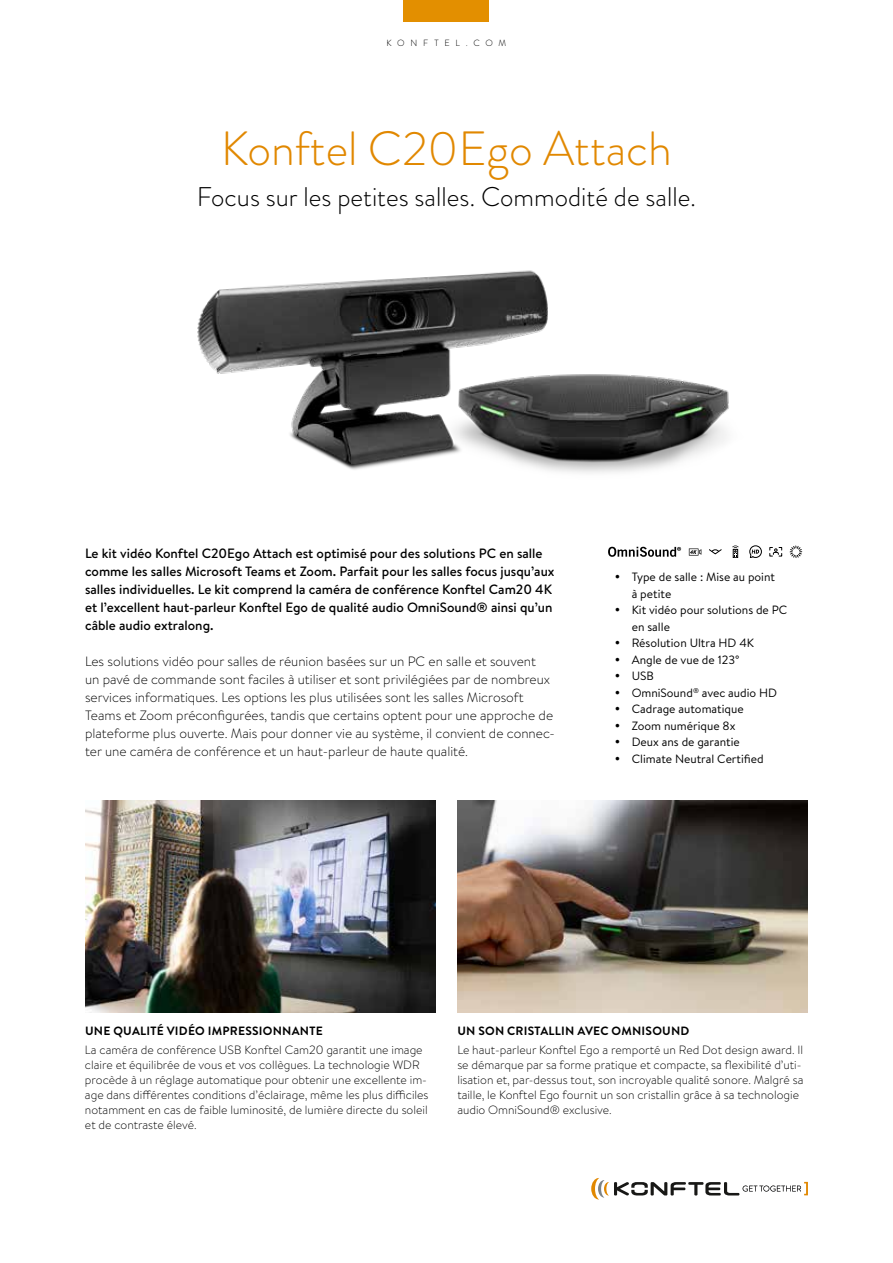
<style>
.page{position:relative;width:893px;height:1263px;background:#fff}
.page>*{position:absolute;margin:0;border:0;box-sizing:border-box;transform-origin:0 0}
.t1{font:300 48px "Brandon Grotesque";color:#e18800}
.t2{font:300 27px "Brandon Grotesque";color:#000}
.t3{font:300 13.5px/18px "Brandon Text";color:#000}
.t4{font:500 13.5px/18px "Brandon Text";color:#000}
.t5{font:300 12px/15px "Brandon Text";color:#000}
.t6{font:12px/16.5px "Brandon Text";color:#000}
.t7{font:700 12px "Brandon Grotesque";letter-spacing:.02em;color:#000}
.t8{font:300 9px "Brandon Grotesque";letter-spacing:.64em;color:#000}
</style>
<div class="page">
<svg style="left:591px;top:1178px;width:217px;height:21px"></svg>
<div style="left:404px;top:0;width:85px;height:21px;background:#e38f00"></div>
<svg style="left:709px;top:549px;width:12px;height:5px"></svg>
<svg style="left:769px;top:547px;width:13px;height:9px"></svg>
<svg style="left:790px;top:545px;width:12px;height:13px"></svg>
<svg style="left:608px;top:547px;width:73px;height:10px"></svg>
<svg style="left:689px;top:548px;width:12px;height:7px"></svg>
<div style="left:733px;top:549px;width:5px;height:9px;border:1px solid #000"></div>
<svg style="left:732px;top:545px;width:7px;height:12px"></svg>
<svg style="left:749px;top:545px;width:13px;height:13px"></svg>
<img style="left:85px;top:801px;width:351px;height:211px">
<img style="left:457px;top:801px;width:351px;height:211px">
<img style="left:197px;top:270px;width:532px;height:203px">
<p class="t8" style="left:387px;top:36px;width:121px">KONFTEL.COM</p>
<h1 class="t1" style="left:221px;top:116px;width:453px">Konftel C20Ego Attach</h1>
<h2 class="t2" style="left:197px;top:178px;width:501px">Focus sur les petites salles. Commodité de salle.</h2>
<p class="t4" style="left:85px;top:544px;width:471px">Le kit vidéo Konftel C20Ego Attach est optimisé pour des solutions PC en salle comme les salles Microsoft Teams et Zoom. Parfait pour les salles focus jusqu’aux salles individuelles. Le kit comprend la caméra de conférence Konftel Cam20 4K et l’excellent haut-parleur Konftel Ego de qualité audio OmniSound® ainsi qu’un câble audio extralong.</p>
<p class="t3" style="left:85px;top:652px;width:471px">Les solutions vidéo pour salles de réunion basées sur un PC en salle et souvent<br>un pavé de commande sont faciles à utiliser et sont privilégiées par de nombreux services informatiques. Les options les plus utilisées sont les salles Microsoft Teams et Zoom préconfigurées, tandis que certains optent pour une approche de plateforme plus ouverte. Mais pour donner vie au système, il convient de connec&shy;ter une caméra de conférence et un haut-parleur de haute qualité.</p>
<p class="t6" style="left:632px;top:568px;width:157px">Type de salle : Mise au point<br>à petite<br>Kit vidéo pour solutions de PC en salle<br>Résolution Ultra HD 4K<br>Angle de vue de 123°<br>USB<br>OmniSound<sup>®</sup> avec audio HD<br>Cadrage automatique<br>Zoom numérique 8x<br>Deux ans de garantie<br>Climate Neutral Certified</p>
<p class="t7" style="left:85px;top:1022px;width:239px">UNE QUALITÉ VIDÉO IMPRESSIONNANTE</p>
<p class="t5" style="left:85px;top:1042px;width:345px">La caméra de conférence USB Konftel Cam20 garantit une image claire et équilibrée de vous et vos collègues. La technologie WDR procède à un réglage automatique pour obtenir une excellente im&shy;age dans différentes conditions d’éclairage, même les plus difficiles notamment en cas de faible luminosité, de lumière directe du soleil et de contraste élevé.</p>
<p class="t7" style="left:457px;top:1022px;width:234px">UN SON CRISTALLIN AVEC OMNISOUND</p>
<p class="t5" style="left:457px;top:1042px;width:348px">Le haut-parleur Konftel Ego a remporté un Red Dot design award. Il se démarque par sa forme pratique et compacte, sa flexibilité d’uti&shy;lisation et, par-dessus tout, son incroyable qualité sonore. Malgré sa taille, le Konftel Ego fournit un son cristallin grâce à sa technologie audio OmniSound® exclusive.</p>
</div>
